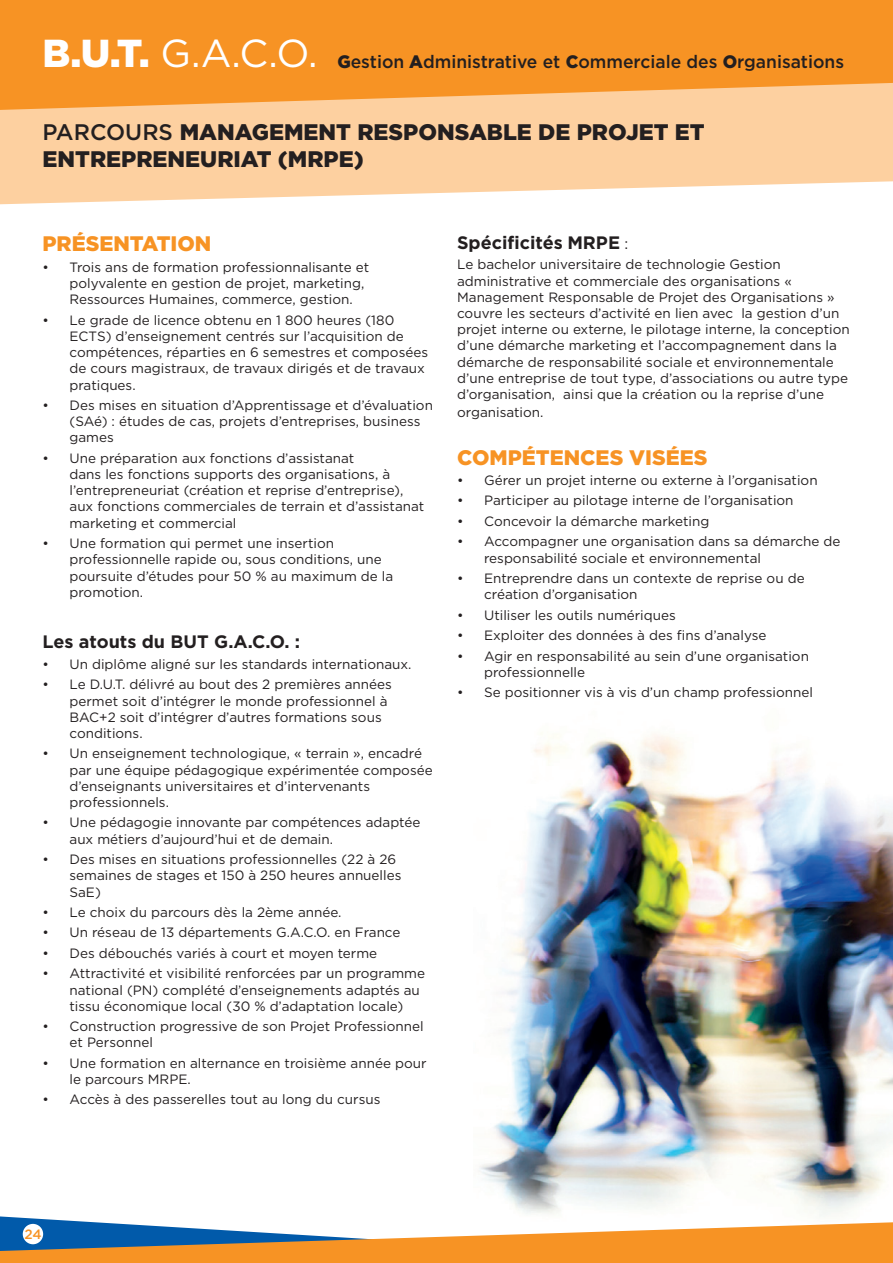
<style>
.page{position:relative;width:893px;height:1263px;background:#fff}
.page>*{position:absolute;margin:0;border:0;box-sizing:border-box;transform-origin:0 0}
.t1{font:39px "Gotham";color:#fff}
.t2{font:900 22.5px/27px "Gotham";color:#231f20}
.t3{font:900 21px "Gotham";color:#f79324}
.t4{font:500 18px "Gotham";color:#231f20}
.t5{font:700 18px "Gotham";color:#231f20}
.t6{font:13.5px/16.2px "Gotham";color:#231f20}
.t7{font:500 13.5px "Gotham";color:#f79324}
.s1{font-weight:900}
.s2{font-weight:500}
.s3{font-weight:400;font-size:15px}
</style>
<div class="page">
<img style="left:479px;top:733px;width:414px;height:481px">
<svg style="left:0;top:110px;width:893px;height:94px;fill:#fdd0a0"></svg>
<svg style="left:0;top:0;width:893px;height:110px;fill:#f79324"></svg>
<svg style="left:0;top:1216px;width:893px;height:47px"></svg>
<div style="left:23px;top:1224px;width:20px;height:20px;background:#fff;border-radius:50%"></div>
<p class="t1" style="left:43px;top:29px;width:276px"><span class="s1">B.U.T.</span> G.A.C.O.</p>
<p class="t4" style="left:337px;top:50px;width:508px"><span class="s1">G</span>estion <span class="s1">A</span>dministrative et <span class="s1">C</span>ommerciale des <span class="s1">O</span>rganisations</p>
<p class="t2" style="left:43px;top:119px;width:664px"><span class="s2">PARCOURS</span> MANAGEMENT RESPONSABLE DE PROJET ET<br>ENTREPRENEURIAT (MRPE)</p>
<p class="t3" style="left:43px;top:229px;width:170px">PRÉSENTATION</p>
<p class="t6" style="left:70px;top:259px;width:301px;text-indent:-27px">• Trois ans de formation professionnalisante et polyvalente en gestion de projet, marketing,<br>Ressources Humaines, commerce, gestion.</p>
<p class="t6" style="left:70px;top:312px;width:360px;text-indent:-27px">• Le grade de licence obtenu en 1 800 heures (180<br>ECTS) d’enseignement centrés sur l’acquisition de compétences, réparties en 6 semestres et composées de cours magistraux, de travaux dirigés et de travaux pratiques.</p>
<p class="t6" style="left:70px;top:397px;width:365px;text-indent:-27px">• Des mises en situation d’Apprentissage et d’évaluation (SAé) : études de cas, projets d’entreprises, business games</p>
<p class="t6" style="left:70px;top:450px;width:356px;text-indent:-27px">• Une préparation aux fonctions d’assistanat<br>dans les fonctions supports des organisations, à l’entrepreneuriat (création et reprise d’entreprise), aux fonctions commerciales de terrain et d’assistanat marketing et commercial</p>
<p class="t6" style="left:70px;top:535px;width:325px;text-indent:-27px">• Une formation qui permet une insertion professionnelle rapide ou, sous conditions, une poursuite d’études pour 50 % au maximum de la promotion.</p>
<p class="t5" style="left:43px;top:630px;width:259px">Les atouts du BUT G.A.C.O. :</p>
<p class="t6" style="left:43px;top:656px;width:371px">• Un diplôme aligné sur les standards internationaux.</p>
<p class="t6" style="left:70px;top:676px;width:324px;text-indent:-27px">• Le D.U.T. délivré au bout des 2 premières années permet soit d’intégrer le monde professionnel à BAC+2 soit d’intégrer d’autres formations sous conditions.</p>
<p class="t6" style="left:70px;top:745px;width:365px;text-indent:-27px">• Un enseignement technologique, « terrain », encadré par une équipe pédagogique expérimentée composée d’enseignants universitaires et d’intervenants professionnels.</p>
<p class="t6" style="left:70px;top:814px;width:352px;text-indent:-27px">• Une pédagogie innovante par compétences adaptée aux métiers d’aujourd’hui et de demain.</p>
<p class="t6" style="left:70px;top:851px;width:333px;text-indent:-27px">• Des mises en situations professionnelles (22 à 26 semaines de stages et 150 à 250 heures annuelles<br>SaE)</p>
<p class="t6" style="left:43px;top:904px;width:301px">• Le choix du parcours dès la 2ème année.</p>
<p class="t6" style="left:43px;top:924px;width:359px">• Un réseau de 13 départements G.A.C.O. en France</p>
<p class="t6" style="left:43px;top:945px;width:336px">• Des débouchés variés à court et moyen terme</p>
<p class="t6" style="left:70px;top:965px;width:357px;text-indent:-27px">• Attractivité et visibilité renforcées par un programme national (PN) complété d’enseignements adaptés au tissu économique local (30 % d’adaptation locale)</p>
<p class="t6" style="left:70px;top:1018px;width:356px;text-indent:-27px">• Construction progressive de son Projet Professionnel et Personnel</p>
<p class="t6" style="left:70px;top:1055px;width:358px;text-indent:-27px">• Une formation en alternance en troisième année pour le parcours MRPE.</p>
<p class="t6" style="left:43px;top:1091px;width:339px">• Accès à des passerelles tout au long du cursus</p>
<p class="t5" style="left:457px;top:231px;width:173px">Spécificités MRPE <span class="s3">:</span></p>
<p class="t6" style="left:457px;top:256px;width:394px">Le bachelor universitaire de technologie Gestion administrative et commerciale des organisations « Management Responsable de Projet des Organisations » couvre les secteurs d’activité en lien avec la gestion d’un projet interne ou externe, le pilotage interne, la conception d’une démarche marketing et l’accompagnement dans la démarche de responsabilité sociale et environnementale d’une entreprise de tout type, d’associations ou autre type d’organisation, ainsi que la création ou la reprise d’une</p>
<p class="t6" style="left:457px;top:404px;width:88px">organisation.</p>
<p class="t3" style="left:457px;top:443px;width:252px">COMPÉTENCES VISÉES</p>
<p class="t6" style="left:457px;top:472px;width:362px">• Gérer un projet interne ou externe à l’organisation</p>
<p class="t6" style="left:457px;top:492px;width:338px">• Participer au pilotage interne de l’organisation</p>
<p class="t6" style="left:457px;top:513px;width:254px">• Concevoir la démarche marketing</p>
<p class="t6" style="left:484px;top:533px;width:358px;text-indent:-27px">• Accompagner une organisation dans sa démarche de responsabilité sociale et environnemental</p>
<p class="t6" style="left:484px;top:570px;width:322px;text-indent:-27px">• Entreprendre dans un contexte de reprise ou de création d’organisation</p>
<p class="t6" style="left:457px;top:606px;width:220px">• Utiliser les outils numériques</p>
<p class="t6" style="left:457px;top:627px;width:311px">• Exploiter des données à des fins d’analyse</p>
<p class="t6" style="left:484px;top:647px;width:326px;text-indent:-27px">• Agir en responsabilité au sein d’une organisation professionnelle</p>
<p class="t6" style="left:457px;top:684px;width:357px">• Se positionner vis à vis d’un champ professionnel</p>
<p class="t7" style="left:24px;top:1225px;width:19px">24</p>
</div>
